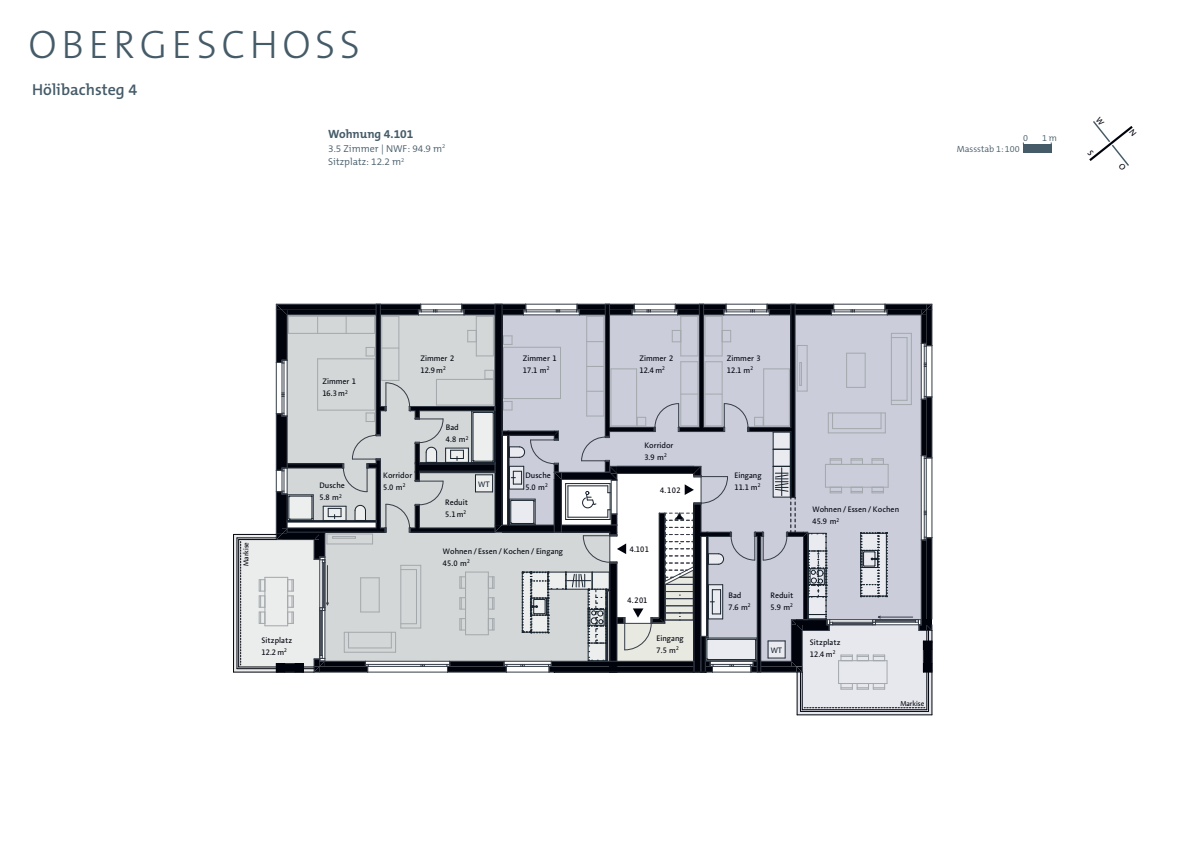
<style>
.page{position:relative;width:1191px;height:842px;background:#fff}
.page>*{position:absolute;margin:0;border:0;box-sizing:border-box;transform-origin:0 0}
.t1{font:300 40px "The Mix B W3";letter-spacing:.115em;color:#455b68}
.t2{font:600 16px "The Mix B W6";color:#455b68}
.t3{font:700 12px "The Mix B W7";color:#455b68}
.t4{font:300 10px/13.7px "The Mix B W4";color:#455b68}
.t5{font:300 9px "The Mix B W4";color:#455b68}
.t6{font:8px/12px "Aroma No 2 LT Pro";color:#00030c}
.t7{font:8px "Aroma No 2 LT Pro";color:#18232e}
.t8{font:7.2px "Aroma No 2 LT Pro";color:#00030c}
</style>
<div class="page">
<hr style="left:797px;top:715px;width:135px;height:1px;background:#00030c">
<svg style="left:233px;top:304px;width:699px;height:411px;background:#bcbec4"></svg>
<div style="left:540px;top:673px;width:182px;height:80px;background:#fff"></div>
<div style="left:1023px;top:144px;width:28px;height:9px;background:#455b68"></div>
<svg style="left:1089px;top:121px;width:44px;height:45px"></svg>
<h1 class="t1" style="left:29px;top:19px;width:333px">OBERGESCHOSS</h1>
<h2 class="t2" style="left:32px;top:79px;width:107px">Hölibachsteg 4</h2>
<h3 class="t3" style="left:328px;top:126px;width:87px">Wohnung 4.101</h3>
<p class="t4" style="left:328px;top:141px;width:119px">3.5 Zimmer | NWF: 94.9 m<sup>2<br></sup>Sitzplatz: 12.2 m<sup>2</sup></p>
<p class="t5" style="left:1023px;top:132px;width:6px">0</p>
<p class="t5" style="left:1042px;top:132px;width:17px">1 m</p>
<p class="t5" style="left:956px;top:143px;width:64px">Massstab 1:100</p>
<p class="t8" style="left:241px;top:566px;width:26px;rotate:-90deg">Markise</p>
<p class="t6" style="left:322px;top:375px;width:35px">Zimmer 1<br>16.3 m<sup>2</sup></p>
<p class="t6" style="left:319px;top:479px;width:27px">Dusche<br>5.8 m<sup>2</sup></p>
<p class="t6" style="left:420px;top:352px;width:35px">Zimmer 2<br>12.9 m<sup>2</sup></p>
<p class="t6" style="left:523px;top:352px;width:35px">Zimmer 1<br>17.1 m<sup>2</sup></p>
<p class="t6" style="left:383px;top:469px;width:30px">Korridor<br>5.0 m<sup>2</sup></p>
<p class="t6" style="left:446px;top:422px;width:24px">Bad<br>4.8 m<sup>2</sup></p>
<p class="t7" style="left:478px;top:479px;width:13px">WT</p>
<p class="t6" style="left:525px;top:469px;width:27px">Dusche<br>5.0 m<sup>2</sup></p>
<p class="t6" style="left:445px;top:496px;width:24px">Reduit<br>5.1 m<sup>2</sup></p>
<p class="t6" style="left:443px;top:545px;width:122px">Wohnen / Essen / Kochen / Eingang<br>45.0 m<sup>2</sup></p>
<p class="t6" style="left:639px;top:352px;width:35px">Zimmer 2<br>12.4 m<sup>2</sup></p>
<p class="t6" style="left:644px;top:439px;width:30px">Korridor<br>3.9 m<sup>2</sup></p>
<p class="t6" style="left:660px;top:484px;width:22px">4.102</p>
<p class="t6" style="left:630px;top:543px;width:21px">4.101</p>
<p class="t6" style="left:627px;top:594px;width:21px">4.201</p>
<p class="t6" style="left:261px;top:634px;width:32px">Sitzplatz<br>12.2 m<sup>2</sup></p>
<p class="t6" style="left:656px;top:632px;width:29px">Eingang<br>7.5 m<sup>2</sup></p>
<p class="t6" style="left:727px;top:352px;width:35px">Zimmer 3<br>12.1 m<sup>2</sup></p>
<p class="t6" style="left:734px;top:469px;width:29px">Eingang<br>11.1 m<sup>2</sup></p>
<p class="t6" style="left:812px;top:503px;width:88px">Wohnen / Essen / Kochen<br>45.9 m<sup>2</sup></p>
<p class="t6" style="left:728px;top:589px;width:24px">Bad<br>7.6 m<sup>2</sup></p>
<p class="t6" style="left:770px;top:589px;width:24px">Reduit<br>5.9 m<sup>2</sup></p>
<p class="t7" style="left:770px;top:645px;width:13px">WT</p>
<p class="t6" style="left:810px;top:636px;width:32px">Sitzplatz<br>12.4 m<sup>2</sup></p>
<p class="t8" style="left:900px;top:699px;width:26px">Markise</p>
</div>
